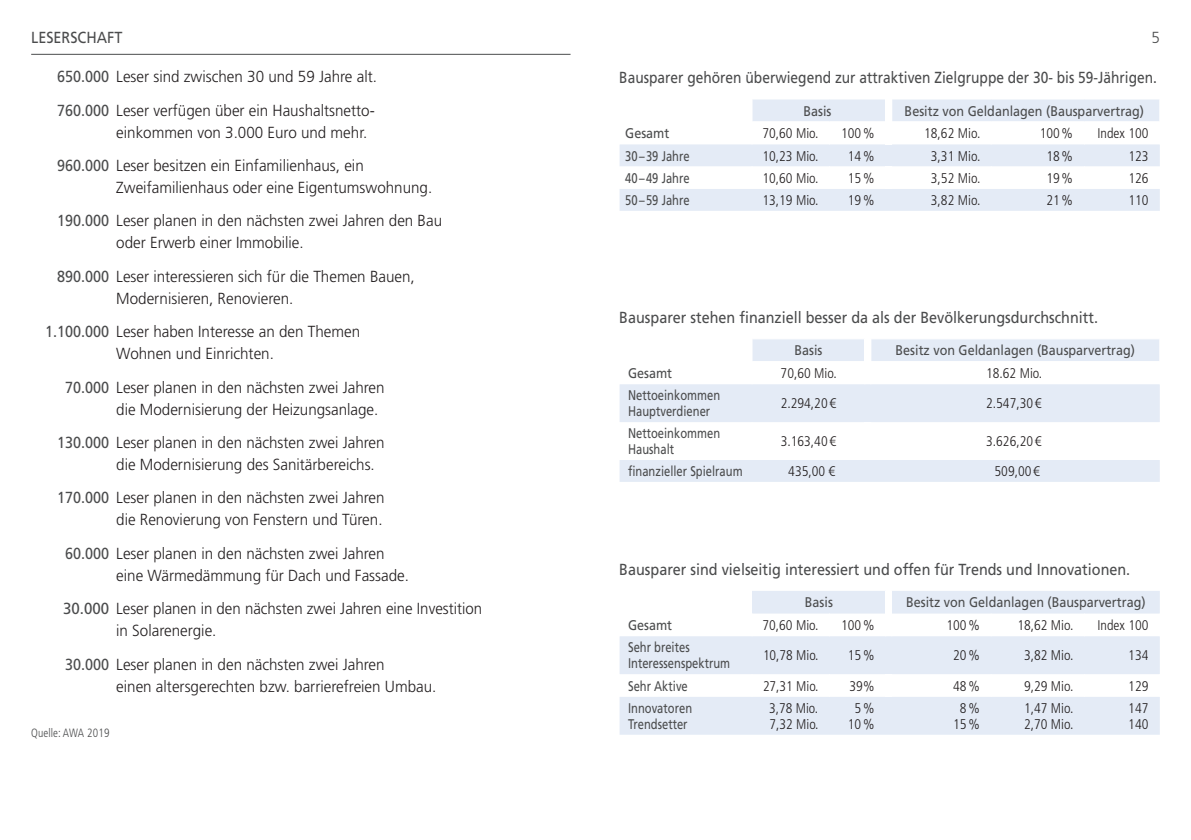
<style>
.page{position:relative;width:1191px;height:840px;background:#fff}
.page>*{position:absolute;margin:0;border:0;box-sizing:border-box;transform-origin:0 0}
.t1{font:300 16px/33.4px "Frutiger LT Std";color:#231f20;scale:.95 1}
.t2{font:16px "Frutiger LT Std";color:#4b4c4d;scale:.9 1}
.t3{font:16px "Frutiger LT Std";color:#4b4c4d;scale:.86 1}
.t4{font:300 16px "Frutiger LT Std";color:#4b4c4d;scale:.95 1}
.t5{font:300 condensed 14px/16px "Frutiger LT Std";color:#231f20}
.t6{font:14px/16px "Frutiger LT Std";color:#4b4c4d;scale:.8 1}
.t7{font:14px "Frutiger LT Std";color:#4b4c4d;scale:.9 1}
.t8{font:300 condensed 12px "Frutiger LT Std";letter-spacing:.01em;color:#4b4c4d;scale:.95 1}
.s1{font-weight:400;color:#4b4c4d}
</style>
<div class="page">
<hr style="left:31px;top:54px;width:539px;height:1px;background:#4b4c4d">
<svg style="left:619px;top:339px;width:540px;height:142px;fill:#e4ebf6"></svg>
<div style="left:865px;top:422px;width:6px;height:38px;background:#fff"></div>
<hr style="left:619px;top:361px;width:133px;height:1px;background:#fff">
<svg style="left:619px;top:339px;width:1px;height:45px"></svg>
<hr style="left:752px;top:361px;width:113px;height:1px;background:#fff">
<svg style="left:751px;top:339px;width:1px;height:45px"></svg>
<hr style="left:871px;top:361px;width:289px;height:1px;background:#fff">
<svg style="left:864px;top:339px;width:7px;height:45px"></svg>
<hr style="left:619px;top:422px;width:1px;height:38px;background:#fff">
<hr style="left:751px;top:422px;width:1px;height:38px;background:#fff">
<hr style="left:864px;top:422px;width:1px;height:38px;background:#fff">
<svg style="left:619px;top:591px;width:540px;height:143px;fill:#e4ebf6"></svg>
<div style="left:885px;top:590px;width:6px;height:23px;background:#fff"></div>
<hr style="left:619px;top:613px;width:133px;height:1px;background:#fff">
<svg style="left:619px;top:591px;width:1px;height:45px"></svg>
<svg style="left:751px;top:614px;width:1px;height:22px"></svg>
<svg style="left:829px;top:613px;width:1px;height:23px"></svg>
<svg style="left:885px;top:613px;width:7px;height:23px"></svg>
<svg style="left:990px;top:613px;width:1px;height:23px"></svg>
<svg style="left:1084px;top:613px;width:1px;height:23px"></svg>
<svg style="left:619px;top:673px;width:1px;height:23px"></svg>
<svg style="left:751px;top:673px;width:1px;height:23px"></svg>
<svg style="left:829px;top:673px;width:1px;height:23px"></svg>
<svg style="left:885px;top:673px;width:7px;height:23px"></svg>
<svg style="left:990px;top:673px;width:1px;height:23px"></svg>
<svg style="left:1084px;top:673px;width:1px;height:23px"></svg>
<svg style="left:619px;top:100px;width:540px;height:111px;fill:#e4ebf6"></svg>
<hr style="left:619px;top:121px;width:133px;height:1px;background:#fff">
<svg style="left:619px;top:100px;width:1px;height:44px"></svg>
<hr style="left:752px;top:121px;width:77px;height:1px;background:#fff">
<svg style="left:751px;top:100px;width:1px;height:44px"></svg>
<hr style="left:829px;top:121px;width:56px;height:1px;background:#fff">
<svg style="left:829px;top:122px;width:1px;height:22px"></svg>
<hr style="left:891px;top:121px;width:100px;height:1px;background:#fff">
<svg style="left:885px;top:100px;width:7px;height:44px"></svg>
<hr style="left:991px;top:121px;width:93px;height:1px;background:#fff">
<svg style="left:990px;top:122px;width:1px;height:22px"></svg>
<hr style="left:1084px;top:121px;width:76px;height:1px;background:#fff">
<svg style="left:1084px;top:122px;width:1px;height:22px"></svg>
<svg style="left:751px;top:166px;width:1px;height:23px"></svg>
<svg style="left:829px;top:166px;width:1px;height:23px"></svg>
<svg style="left:885px;top:166px;width:7px;height:23px"></svg>
<svg style="left:990px;top:166px;width:1px;height:23px"></svg>
<svg style="left:1084px;top:166px;width:1px;height:23px"></svg>
<p class="t2" style="left:31px;top:28px;width:103px">LESERSCHAFT</p>
<p class="t1" style="left:57px;top:60px;width:338px"><span class="s1">650.000</span> Leser sind zwischen 30 und 59 Jahre alt.<br><span class="s1">760.000</span> Leser verfügen über ein Haushaltsnetto-</p>
<p class="t1" style="left:57px;top:116px;width:328px;text-align:right">einkommen von 3.000 Euro und mehr.<br><span class="s1">960.000</span> Leser besitzen ein Einfamilienhaus, ein</p>
<p class="t1" style="left:57px;top:171px;width:407px;text-indent:59px">Zweifamilienhaus oder eine Eigentumswohnung.<br><span class="s1">190.000</span> Leser planen in den nächsten zwei Jahren den Bau</p>
<p class="t1" style="left:57px;top:226px;width:378px;text-indent:59px">oder Erwerb einer Immobilie.<br><span class="s1">890.000</span> Leser interessieren sich für die Themen Bauen,</p>
<p class="t1" style="left:45px;top:282px;width:333px;text-align:center">Modernisieren, Renovieren.<br><span class="s1">1.100.000</span> Leser haben Interesse an den Themen</p>
<p class="t1" style="left:65px;top:337px;width:338px;text-indent:51px">Wohnen und Einrichten.<br><span class="s1">70.000</span> Leser planen in den nächsten zwei Jahren</p>
<p class="t1" style="left:57px;top:392px;width:346px;text-indent:59px">die Modernisierung der Heizungsanlage.<br><span class="s1">130.000</span> Leser planen in den nächsten zwei Jahren</p>
<p class="t1" style="left:57px;top:448px;width:346px;text-indent:59px">die Modernisierung des Sanitärbereichs.<br><span class="s1">170.000</span> Leser planen in den nächsten zwei Jahren</p>
<p class="t1" style="left:65px;top:503px;width:338px;text-align:right">die Renovierung von Fenstern und Türen.<br><span class="s1">60.000</span> Leser planen in den nächsten zwei Jahren</p>
<p class="t1" style="left:63px;top:558px;width:442px;text-indent:53px">eine Wärmedämmung für Dach und Fassade.<br><span class="s1">30.000</span> Leser planen in den nächsten zwei Jahren eine Investition</p>
<p class="t1" style="left:65px;top:614px;width:338px;text-indent:51px">in Solarenergie.<br><span class="s1">30.000</span> Leser planen in den nächsten zwei Jahren</p>
<p class="t1" style="left:116px;top:669px;width:338px">einen altersgerechten bzw. barrierefreien Umbau.</p>
<p class="t8" style="left:31px;top:725px;width:84px">Quelle: AWA 2019</p>
<p class="t4" style="left:1151px;top:29px;width:10px">5</p>
<p class="t3" style="left:619px;top:68px;width:627px">Bausparer gehören überwiegend zur attraktiven Zielgruppe der 30- bis 59-Jährigen.</p>
<p class="t7" style="left:803px;top:102px;width:33px">Basis</p>
<p class="t7" style="left:904px;top:102px;width:268px">Besitz von Geldanlagen (Bausparvertrag)</p>
<p class="t7" style="left:625px;top:125px;width:51px">Gesamt</p>
<p class="t5" style="left:762px;top:126px;width:58px">70,60 Mio.</p>
<p class="t5" style="left:841px;top:126px;width:35px">100%</p>
<p class="t5" style="left:924px;top:126px;width:58px">18,62 Mio.</p>
<p class="t5" style="left:1039px;top:126px;width:35px">100%</p>
<p class="t5" style="left:1097px;top:126px;width:53px">Index 100</p>
<p class="t6" style="left:625px;top:148px;width:82px">30–39 Jahre</p>
<p class="t5" style="left:762px;top:148px;width:58px">10,23 Mio.</p>
<p class="t5" style="left:848px;top:148px;width:28px">14%</p>
<p class="t5" style="left:931px;top:148px;width:51px">3,31 Mio.</p>
<p class="t5" style="left:1046px;top:148px;width:28px">18%</p>
<p class="t5" style="left:1128px;top:148px;width:22px">123</p>
<p class="t6" style="left:625px;top:170px;width:82px">40–49 Jahre</p>
<p class="t5" style="left:762px;top:170px;width:58px">10,60 Mio.</p>
<p class="t5" style="left:848px;top:170px;width:28px">15%</p>
<p class="t5" style="left:931px;top:170px;width:51px">3,52 Mio.</p>
<p class="t5" style="left:1046px;top:170px;width:28px">19%</p>
<p class="t5" style="left:1128px;top:170px;width:22px">126</p>
<p class="t6" style="left:625px;top:192px;width:82px">50–59 Jahre</p>
<p class="t5" style="left:762px;top:192px;width:58px">13,19 Mio.</p>
<p class="t5" style="left:848px;top:192px;width:28px">19%</p>
<p class="t5" style="left:931px;top:192px;width:51px">3,82 Mio.</p>
<p class="t5" style="left:1046px;top:192px;width:28px">21%</p>
<p class="t5" style="left:1128px;top:192px;width:22px">110</p>
<p class="t2" style="left:619px;top:308px;width:533px">Bausparer stehen finanziell besser da als der Bevölkerungsdurchschnitt.</p>
<p class="t7" style="left:794px;top:342px;width:33px">Basis</p>
<p class="t7" style="left:895px;top:342px;width:268px">Besitz von Geldanlagen (Bausparvertrag)</p>
<p class="t7" style="left:628px;top:365px;width:51px">Gesamt</p>
<p class="t5" style="left:780px;top:365px;width:58px">70,60 Mio.</p>
<p class="t5" style="left:986px;top:365px;width:58px">18.62 Mio.</p>
<p class="t6" style="left:628px;top:387px;width:117px">Nettoeinkommen<br>Hauptverdiener</p>
<p class="t5" style="left:780px;top:395px;width:57px">2.294,20 €</p>
<p class="t5" style="left:986px;top:395px;width:57px">2.547,30 €</p>
<p class="t6" style="left:628px;top:425px;width:117px">Nettoeinkommen<br>Haushalt</p>
<p class="t5" style="left:780px;top:433px;width:57px">3.163,40 €</p>
<p class="t5" style="left:986px;top:433px;width:57px">3.626,20 €</p>
<p class="t6" style="left:628px;top:463px;width:145px">finanzieller Spielraum</p>
<p class="t5" style="left:788px;top:463px;width:49px">435,00 €</p>
<p class="t5" style="left:994px;top:463px;width:47px">509,00 €</p>
<p class="t2" style="left:619px;top:559px;width:569px">Bausparer sind vielseitig interessiert und offen für Trends und Innovationen.</p>
<p class="t7" style="left:805px;top:594px;width:33px">Basis</p>
<p class="t7" style="left:906px;top:594px;width:268px">Besitz von Geldanlagen (Bausparvertrag)</p>
<p class="t7" style="left:628px;top:616px;width:51px">Gesamt</p>
<p class="t5" style="left:762px;top:617px;width:58px">70,60 Mio.</p>
<p class="t5" style="left:841px;top:617px;width:35px">100%</p>
<p class="t5" style="left:946px;top:617px;width:35px">100%</p>
<p class="t5" style="left:1017px;top:617px;width:58px">18,62 Mio.</p>
<p class="t5" style="left:1097px;top:617px;width:53px">Index 100</p>
<p class="t6" style="left:628px;top:639px;width:129px">Sehr breites<br>Interessenspektrum</p>
<p class="t5" style="left:763px;top:647px;width:57px">10,78 Mio.</p>
<p class="t5" style="left:848px;top:647px;width:28px">15%</p>
<p class="t5" style="left:953px;top:647px;width:28px">20%</p>
<p class="t5" style="left:1024px;top:647px;width:51px">3,82 Mio.</p>
<p class="t5" style="left:1128px;top:647px;width:22px">134</p>
<p class="t6" style="left:628px;top:677px;width:76px">Sehr Aktive</p>
<p class="t5" style="left:763px;top:677px;width:57px">27,31 Mio.</p>
<p class="t5" style="left:849px;top:677px;width:26px">39%</p>
<p class="t5" style="left:953px;top:677px;width:28px">48%</p>
<p class="t5" style="left:1024px;top:677px;width:51px">9,29 Mio.</p>
<p class="t5" style="left:1128px;top:677px;width:22px">129</p>
<p class="t6" style="left:628px;top:699px;width:82px">Innovatoren<br>Trendsetter</p>
<p class="t5" style="left:769px;top:700px;width:51px">3,78 Mio.<br>7,32 Mio.</p>
<p class="t5" style="left:848px;top:700px;width:28px;text-align:center">5%<br>10%</p>
<p class="t5" style="left:953px;top:700px;width:28px;text-align:center">8%<br>15%</p>
<p class="t5" style="left:1024px;top:700px;width:51px">1,47 Mio.<br>2,70 Mio.</p>
<p class="t5" style="left:1128px;top:700px;width:22px">147<br>140</p>
</div>
